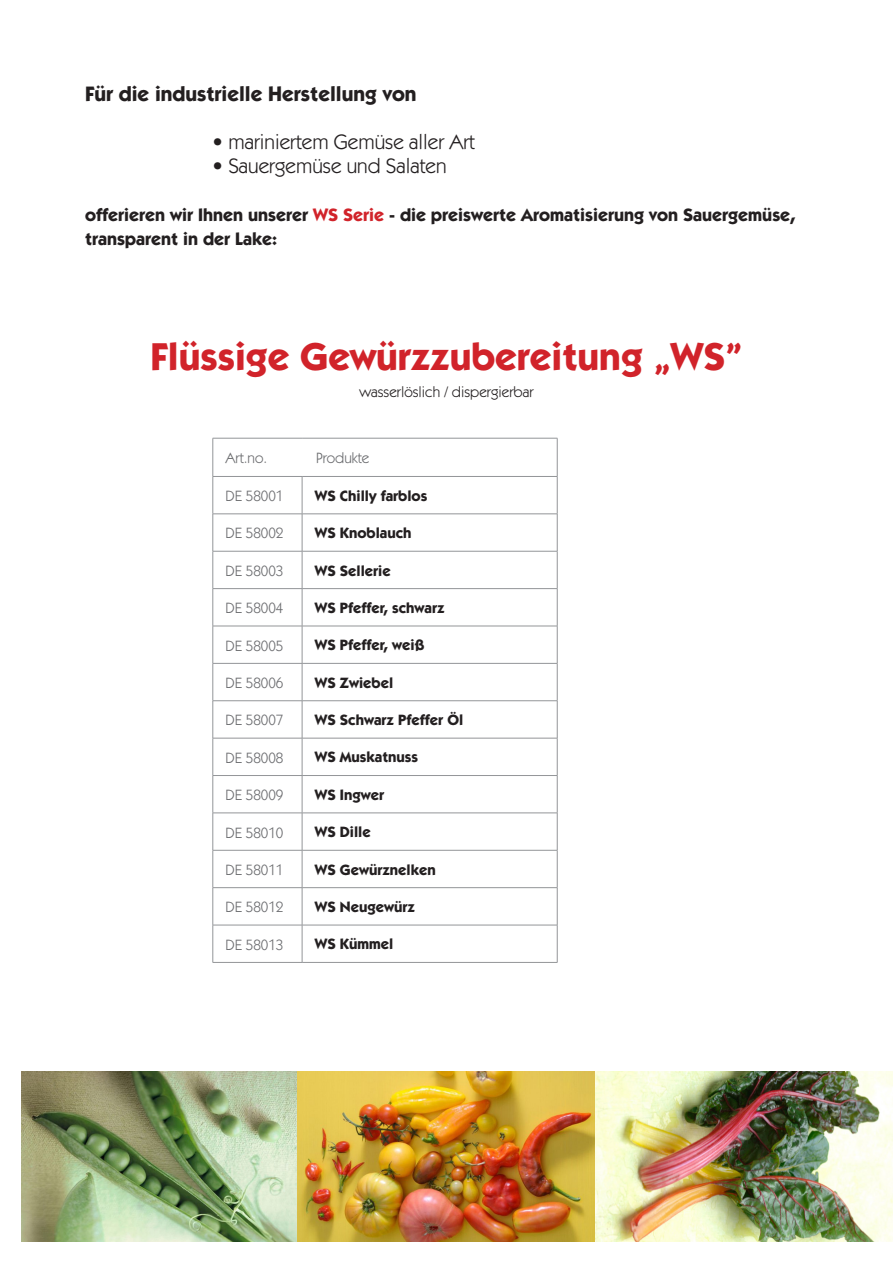
<style>
.page{position:relative;width:893px;height:1263px;background:#fff}
.page>*{position:absolute;margin:0;border:0;box-sizing:border-box;transform-origin:0 0}
.t1{font:700 39px "Itc Kabel";color:#d1232a}
.t2{font:21px "Itc Kabel";color:#231f20}
.t3{font:700 21px "Itc Kabel";color:#231f20}
.t4{font:700 18px/24px "Itc Kabel";color:#231f20}
.t5{font:700 15px "Itc Kabel";color:#231f20}
.t6{font:15px "Itc Kabel";color:#6c6d70}
.t7{font:15px "Itc Kabel";color:#231f20}
.s1{color:#d1232a}
</style>
<div class="page">
<hr style="left:213px;top:438px;width:89px;height:1px;background:#939598">
<hr style="left:213px;top:438px;width:1px;height:38px;background:#939598">
<hr style="left:302px;top:438px;width:255px;height:1px;background:#939598">
<hr style="left:557px;top:438px;width:1px;height:38px;background:#939598">
<hr style="left:213px;top:476px;width:89px;height:1px;background:#939598">
<hr style="left:213px;top:477px;width:1px;height:37px;background:#939598">
<hr style="left:302px;top:476px;width:255px;height:1px;background:#939598">
<hr style="left:302px;top:477px;width:1px;height:37px;background:#939598">
<hr style="left:557px;top:477px;width:1px;height:37px;background:#939598">
<hr style="left:213px;top:514px;width:89px;height:1px;background:#939598">
<hr style="left:213px;top:514px;width:1px;height:37px;background:#939598">
<hr style="left:302px;top:514px;width:255px;height:1px;background:#939598">
<hr style="left:302px;top:514px;width:1px;height:37px;background:#939598">
<hr style="left:557px;top:514px;width:1px;height:37px;background:#939598">
<hr style="left:213px;top:551px;width:89px;height:1px;background:#939598">
<hr style="left:213px;top:551px;width:1px;height:37px;background:#939598">
<hr style="left:302px;top:551px;width:255px;height:1px;background:#939598">
<hr style="left:302px;top:551px;width:1px;height:37px;background:#939598">
<hr style="left:557px;top:551px;width:1px;height:37px;background:#939598">
<hr style="left:213px;top:588px;width:89px;height:1px;background:#939598">
<hr style="left:213px;top:589px;width:1px;height:37px;background:#939598">
<hr style="left:302px;top:588px;width:255px;height:1px;background:#939598">
<hr style="left:302px;top:589px;width:1px;height:37px;background:#939598">
<hr style="left:557px;top:589px;width:1px;height:37px;background:#939598">
<hr style="left:213px;top:626px;width:89px;height:1px;background:#939598">
<hr style="left:213px;top:626px;width:1px;height:37px;background:#939598">
<hr style="left:302px;top:626px;width:255px;height:1px;background:#939598">
<hr style="left:302px;top:626px;width:1px;height:37px;background:#939598">
<hr style="left:557px;top:626px;width:1px;height:37px;background:#939598">
<hr style="left:213px;top:663px;width:89px;height:1px;background:#939598">
<hr style="left:213px;top:663px;width:1px;height:37px;background:#939598">
<hr style="left:302px;top:663px;width:255px;height:1px;background:#939598">
<hr style="left:302px;top:663px;width:1px;height:37px;background:#939598">
<hr style="left:557px;top:663px;width:1px;height:37px;background:#939598">
<hr style="left:213px;top:700px;width:89px;height:1px;background:#939598">
<hr style="left:213px;top:701px;width:1px;height:37px;background:#939598">
<hr style="left:302px;top:700px;width:255px;height:1px;background:#939598">
<hr style="left:302px;top:701px;width:1px;height:37px;background:#939598">
<hr style="left:557px;top:701px;width:1px;height:37px;background:#939598">
<hr style="left:213px;top:738px;width:89px;height:1px;background:#939598">
<hr style="left:213px;top:738px;width:1px;height:37px;background:#939598">
<hr style="left:302px;top:738px;width:255px;height:1px;background:#939598">
<hr style="left:302px;top:738px;width:1px;height:37px;background:#939598">
<hr style="left:557px;top:738px;width:1px;height:37px;background:#939598">
<hr style="left:213px;top:775px;width:89px;height:1px;background:#939598">
<hr style="left:213px;top:776px;width:1px;height:37px;background:#939598">
<hr style="left:302px;top:775px;width:255px;height:1px;background:#939598">
<hr style="left:302px;top:776px;width:1px;height:37px;background:#939598">
<hr style="left:557px;top:776px;width:1px;height:37px;background:#939598">
<hr style="left:213px;top:813px;width:89px;height:1px;background:#939598">
<hr style="left:213px;top:813px;width:1px;height:37px;background:#939598">
<hr style="left:302px;top:813px;width:255px;height:1px;background:#939598">
<hr style="left:302px;top:813px;width:1px;height:37px;background:#939598">
<hr style="left:557px;top:813px;width:1px;height:37px;background:#939598">
<hr style="left:213px;top:850px;width:89px;height:1px;background:#939598">
<hr style="left:213px;top:850px;width:1px;height:37px;background:#939598">
<hr style="left:302px;top:850px;width:255px;height:1px;background:#939598">
<hr style="left:302px;top:850px;width:1px;height:37px;background:#939598">
<hr style="left:557px;top:850px;width:1px;height:37px;background:#939598">
<hr style="left:213px;top:887px;width:89px;height:1px;background:#939598">
<hr style="left:213px;top:888px;width:1px;height:37px;background:#939598">
<hr style="left:302px;top:887px;width:255px;height:1px;background:#939598">
<hr style="left:302px;top:888px;width:1px;height:37px;background:#939598">
<hr style="left:557px;top:888px;width:1px;height:37px;background:#939598">
<hr style="left:213px;top:925px;width:89px;height:1px;background:#939598">
<hr style="left:213px;top:925px;width:1px;height:37px;background:#939598">
<hr style="left:302px;top:925px;width:255px;height:1px;background:#939598">
<hr style="left:302px;top:925px;width:1px;height:37px;background:#939598">
<hr style="left:557px;top:925px;width:1px;height:37px;background:#939598">
<hr style="left:213px;top:962px;width:89px;height:1px;background:#939598">
<hr style="left:302px;top:962px;width:255px;height:1px;background:#939598">
<img style="left:21px;top:1071px;width:872px;height:171px">
<p class="t3" style="left:85px;top:81px;width:333px">Für die industrielle Herstellung von</p>
<p class="t2" style="left:213px;top:130px;width:264px">• mariniertem Gemüse aller Art</p>
<p class="t2" style="left:213px;top:154px;width:235px">• Sauergemüse und Salaten</p>
<p class="t4" style="left:85px;top:203px;width:712px">offerieren wir Ihnen unserer <span class="s1">WS Serie</span> - die preiswerte Aromatisierung von Sauergemüse, transparent in der Lake:</p>
<p class="t1" style="left:151px;top:333px;width:593px">Flüssige Gewürzzubereitung „WS”</p>
<p class="t7" style="left:359px;top:383px;width:176px">wasserlöslich / dispergierbar</p>
<p class="t6" style="left:226px;top:449px;width:43px">Art.no.</p>
<p class="t6" style="left:316px;top:449px;width:55px">Produkte</p>
<p class="t6" style="left:226px;top:487px;width:59px">DE 58001</p>
<p class="t5" style="left:315px;top:486px;width:114px">WS Chilly farblos</p>
<p class="t6" style="left:226px;top:525px;width:59px">DE 58002</p>
<p class="t5" style="left:315px;top:524px;width:98px">WS Knoblauch</p>
<p class="t6" style="left:226px;top:562px;width:59px">DE 58003</p>
<p class="t5" style="left:315px;top:561px;width:77px">WS Sellerie</p>
<p class="t6" style="left:226px;top:599px;width:59px">DE 58004</p>
<p class="t5" style="left:315px;top:599px;width:131px">WS Pfeffer, schwarz</p>
<p class="t6" style="left:226px;top:637px;width:59px">DE 58005</p>
<p class="t5" style="left:315px;top:636px;width:111px">WS Pfeffer, weiß</p>
<p class="t6" style="left:226px;top:674px;width:59px">DE 58006</p>
<p class="t5" style="left:315px;top:673px;width:80px">WS Zwiebel</p>
<p class="t6" style="left:226px;top:711px;width:59px">DE 58007</p>
<p class="t5" style="left:315px;top:711px;width:150px">WS Schwarz Pfeffer Öl</p>
<p class="t6" style="left:226px;top:749px;width:59px">DE 58008</p>
<p class="t5" style="left:315px;top:748px;width:105px">WS Muskatnuss</p>
<p class="t6" style="left:226px;top:786px;width:59px">DE 58009</p>
<p class="t5" style="left:315px;top:786px;width:71px">WS Ingwer</p>
<p class="t6" style="left:226px;top:824px;width:59px">DE 58010</p>
<p class="t5" style="left:315px;top:823px;width:57px">WS Dille</p>
<p class="t6" style="left:226px;top:861px;width:59px">DE 58011</p>
<p class="t5" style="left:315px;top:860px;width:122px">WS Gewürznelken</p>
<p class="t6" style="left:226px;top:898px;width:59px">DE 58012</p>
<p class="t5" style="left:315px;top:898px;width:102px">WS Neugewürz</p>
<p class="t6" style="left:226px;top:936px;width:59px">DE 58013</p>
<p class="t5" style="left:315px;top:935px;width:80px">WS Kümmel</p>
</div>
